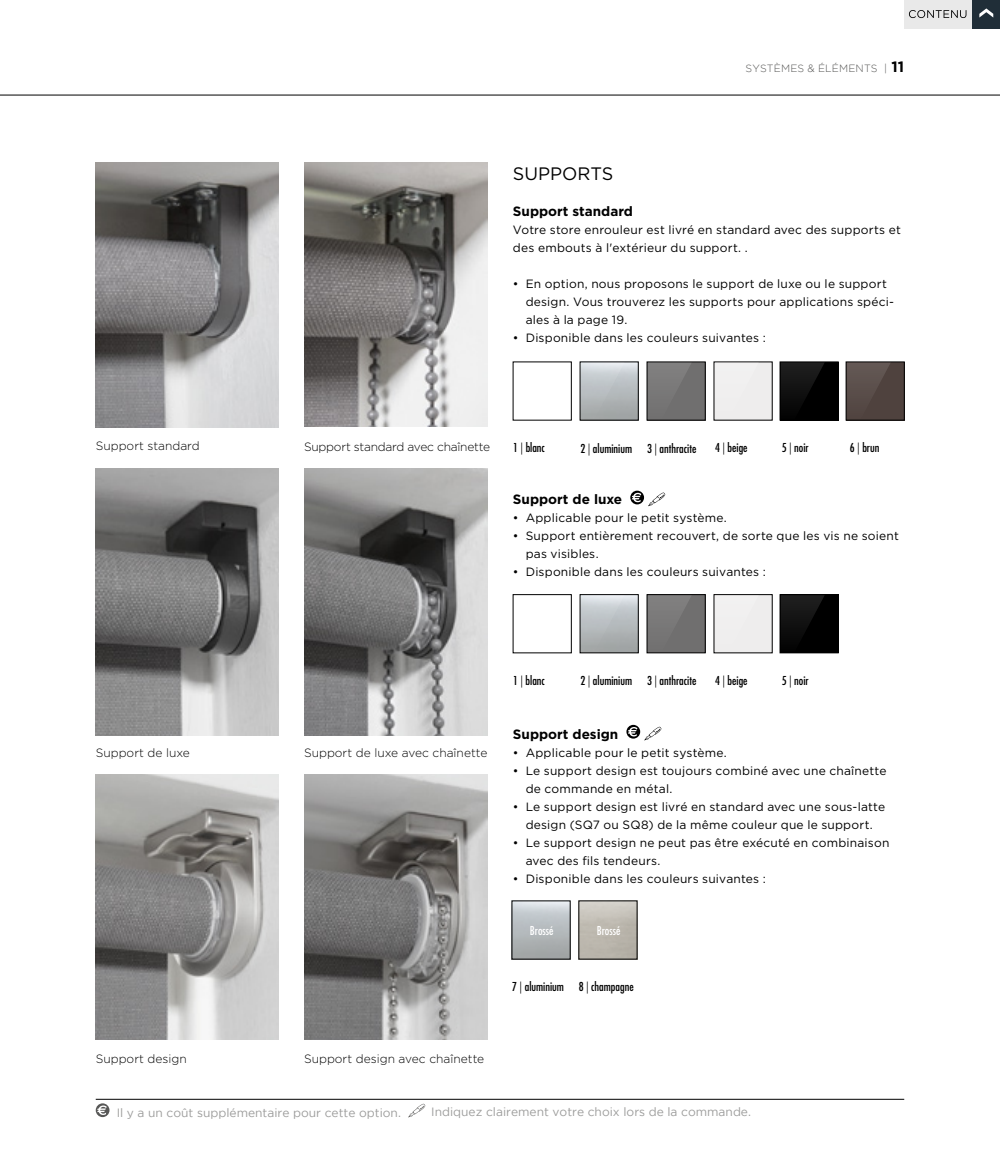
<style>
.page{position:relative;width:1000px;height:1149px;background:#fff}
.page>*{position:absolute;margin:0;border:0;box-sizing:border-box;transform-origin:0 0}
.t1{font:18px "Gotham";color:#000}
.t2{font:700 13.5px "Gotham";color:#000}
.t3{font:12px/18px "Gotham";letter-spacing:.015em;color:#000}
.t4{font:condensed 12px "Futura Std";color:#000}
.t5{font:300 12px "Gotham";color:#000}
.t6{font:12px "Gotham";color:#9d9d9c}
.t7{font:300 12px "Gotham";letter-spacing:-.02em;color:#000}
.t8{font:condensed 12px "Futura Std";color:#fff}
.t9{font:300 10.5px "Gotham";letter-spacing:.015em;color:#575756}
.s1{font-weight:700;font-size:15px;color:#000}
.s2{font-weight:300}
</style>
<div class="page">
<hr style="left:0;top:95px;width:999px;height:1px;background:#000">
<hr style="left:96px;top:1098px;width:808px;height:1px;background:#000">
<img style="left:96px;top:163px;width:183px;height:264px">
<img style="left:304px;top:163px;width:183px;height:263px">
<svg style="left:630px;top:490px;width:14px;height:14px"></svg>
<svg style="left:631px;top:492px;width:10px;height:10px"></svg>
<svg style="left:648px;top:492px;width:17px;height:14px"></svg>
<svg style="left:626px;top:724px;width:14px;height:14px"></svg>
<svg style="left:627px;top:726px;width:10px;height:10px"></svg>
<svg style="left:644px;top:726px;width:17px;height:14px"></svg>
<img style="left:304px;top:468px;width:183px;height:267px">
<img style="left:96px;top:468px;width:183px;height:267px">
<img style="left:304px;top:774px;width:183px;height:265px">
<img style="left:96px;top:774px;width:183px;height:265px">
<div style="left:713px;top:362px;width:59px;height:58px;background:#eeeded"></div>
<div style="left:779px;top:362px;width:59px;height:58px;background:#000"></div>
<div style="left:779px;top:361px;width:59px;height:59px;border:1px solid #000"></div>
<svg style="left:580px;top:362px;width:44px;height:57px;background:#b7bcbf"></svg>
<div style="left:647px;top:362px;width:58px;height:58px;background:#706f6f"></div>
<svg style="left:647px;top:362px;width:44px;height:57px"></svg>
<svg style="left:780px;top:362px;width:44px;height:57px"></svg>
<svg style="left:714px;top:362px;width:44px;height:57px"></svg>
<div style="left:845px;top:362px;width:59px;height:58px;background:#4f423e"></div>
<div style="left:845px;top:361px;width:59px;height:59px;border:1px solid #000"></div>
<svg style="left:846px;top:362px;width:44px;height:57px"></svg>
<div style="left:713px;top:594px;width:59px;height:58px;background:#eeeded"></div>
<div style="left:713px;top:594px;width:59px;height:58px;border:1px solid #000"></div>
<div style="left:779px;top:594px;width:59px;height:58px;background:#000"></div>
<div style="left:779px;top:594px;width:59px;height:58px;border:1px solid #000"></div>
<div style="left:579px;top:594px;width:59px;height:58px;border:1px solid #000"></div>
<svg style="left:580px;top:595px;width:44px;height:56px;background:#b8bdc0"></svg>
<div style="left:647px;top:594px;width:58px;height:58px;background:#706f6f"></div>
<div style="left:646px;top:594px;width:59px;height:58px;border:1px solid #000"></div>
<svg style="left:647px;top:595px;width:44px;height:56px"></svg>
<svg style="left:780px;top:595px;width:44px;height:56px"></svg>
<svg style="left:714px;top:595px;width:44px;height:56px"></svg>
<svg style="left:96px;top:1102px;width:13px;height:14px"></svg>
<svg style="left:97px;top:1105px;width:10px;height:9px"></svg>
<svg style="left:408px;top:1103px;width:17px;height:14px"></svg>
<div style="left:971px;top:0;width:28px;height:28px;background:#202e38"></div>
<svg style="left:979px;top:8px;width:14px;height:10px"></svg>
<div style="left:904px;top:0;width:67px;height:28px;background:#e9e9e9"></div>
<svg style="left:909px;top:10px;width:57px;height:8px"></svg>
<p class="t9" style="left:745px;top:63px;width:160px">SYSTÈMES &amp; ÉLÉMENTS | <span class="s1">11</span></p>
<h1 class="t1" style="left:513px;top:162px;width:102px">SUPPORTS</h1>
<p class="t2" style="left:513px;top:203px;width:121px">Support standard</p>
<p class="t3" style="left:513px;top:220px;width:389px">Votre store enrouleur est livré en standard avec des supports et des embouts à l'extérieur du support. .</p>
<p class="t3" style="left:525px;top:274px;width:369px;text-indent:-13px">• En option, nous proposons le support de luxe ou le support design. Vous trouverez les supports pour applications spéci&shy;ales à la page 19.</p>
<p class="t3" style="left:513px;top:328px;width:254px">• Disponible dans les couleurs suivantes :</p>
<p class="t5" style="left:96px;top:438px;width:105px">Support standard</p>
<p class="t7" style="left:304px;top:438px;width:187px">Support standard avec chaînette</p>
<p class="t4" style="left:513px;top:440px;width:33px">1 <span class="s2">|</span> blanc</p>
<p class="t4" style="left:580px;top:440px;width:117px">2 <span class="s2">|</span> aluminium 3 <span class="s2">|</span> anthracite</p>
<p class="t4" style="left:715px;top:440px;width:34px">4 <span class="s2">|</span> beige</p>
<p class="t4" style="left:781px;top:440px;width:29px">5 <span class="s2">|</span> noir</p>
<p class="t4" style="left:849px;top:440px;width:31px">6 <span class="s2">|</span> brun</p>
<p class="t2" style="left:513px;top:491px;width:111px">Support de luxe</p>
<p class="t3" style="left:513px;top:508px;width:215px">• Applicable pour le petit système.</p>
<p class="t3" style="left:525px;top:526px;width:374px;text-indent:-13px">• Support entièrement recouvert, de sorte que les vis ne soient pas visibles.</p>
<p class="t3" style="left:513px;top:562px;width:254px">• Disponible dans les couleurs suivantes :</p>
<p class="t4" style="left:513px;top:673px;width:33px">1 <span class="s2">|</span> blanc</p>
<p class="t4" style="left:580px;top:673px;width:117px">2 <span class="s2">|</span> aluminium 3 <span class="s2">|</span> anthracite</p>
<p class="t4" style="left:715px;top:673px;width:34px">4 <span class="s2">|</span> beige</p>
<p class="t4" style="left:781px;top:673px;width:29px">5 <span class="s2">|</span> noir</p>
<p class="t5" style="left:96px;top:744px;width:96px">Support de luxe</p>
<p class="t5" style="left:304px;top:744px;width:185px">Support de luxe avec chaînette</p>
<p class="t2" style="left:513px;top:725px;width:107px">Support design</p>
<p class="t3" style="left:513px;top:742px;width:215px">• Applicable pour le petit système.</p>
<p class="t3" style="left:525px;top:760px;width:362px;text-indent:-13px">• Le support design est toujours combiné avec une chaînette de commande en métal.</p>
<p class="t3" style="left:513px;top:796px;width:373px;text-align:center">• Le support design est livré en standard avec une sous-latte design (SQ7 ou SQ8) de la même couleur que le support.</p>
<p class="t3" style="left:525px;top:832px;width:365px;text-indent:-13px">• Le support design ne peut pas être exécuté en combinaison avec des fils tendeurs.</p>
<p class="t3" style="left:513px;top:868px;width:254px">• Disponible dans les couleurs suivantes :</p>
<p class="t8" style="left:529px;top:923px;width:25px">Brossé</p>
<p class="t8" style="left:596px;top:923px;width:25px">Brossé</p>
<p class="t4" style="left:512px;top:979px;width:123px">7 <span class="s2">|</span> aluminium 8 <span class="s2">|</span> champagne</p>
<p class="t5" style="left:96px;top:1050px;width:92px">Support design</p>
<p class="t5" style="left:304px;top:1050px;width:182px">Support design avec chaînette</p>
<p class="t6" style="left:117px;top:1105px;width:286px">Il y a un coût supplémentaire pour cette option.</p>
<p class="t6" style="left:431px;top:1104px;width:321px">Indiquez clairement votre choix lors de la commande.</p>
</div>
